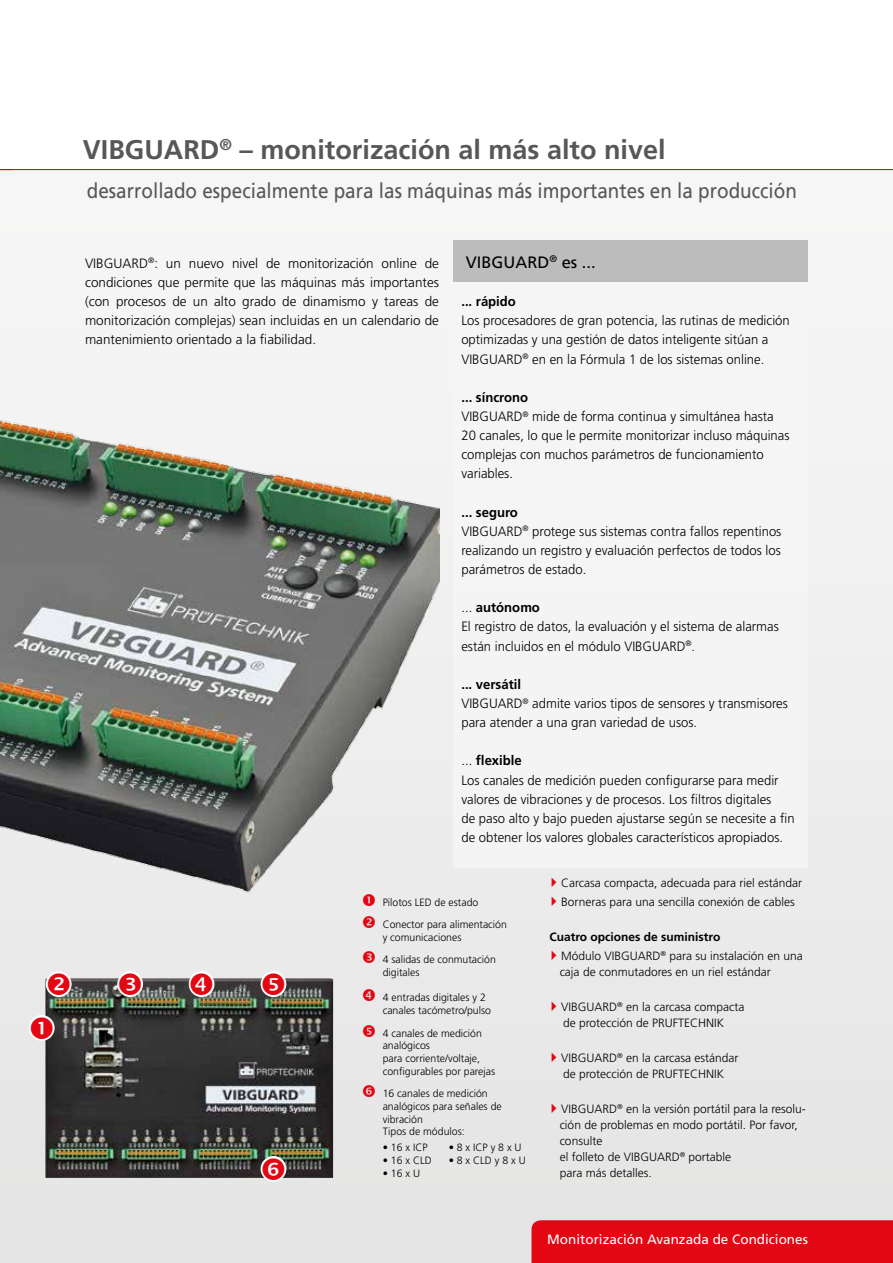
<style>
.page{position:relative;width:893px;height:1263px;background:#fff}
.page>*{position:absolute;margin:0;border:0;box-sizing:border-box;transform-origin:0 0}
.t1{font:700 27px "Frutiger";color:#575756}
.t2{font:21px "Frutiger";color:#575756;scale:.9 1}
.t3{font:16.5px "Frutiger";color:#000}
.t4{font:300 13.5px/19.2px "Frutiger";color:#000}
.t5{font:13.5px "Frutiger";color:#fff}
.t6{font:700 13.5px "Frutiger";color:#000}
.t7{font:300 12px/15.9px "Frutiger";color:#000}
.t8{font:300 10.65px/12.8px "Frutiger";color:#000}
.s1{font-weight:700}
</style>
<div class="page">
<div style="left:0;top:170px;width:893px;height:1093px;background:#ebebeb"></div>
<hr style="left:0;top:169px;width:893px;height:1px;background:#e30613">
<div style="left:531px;top:1220px;width:362px;height:43px;background:#e30613"></div>
<div style="left:454px;top:276px;width:354px;height:591px;background:#f6f6f6"></div>
<div style="left:454px;top:241px;width:354px;height:41px;background:#bcbcbc"></div>
<img style="left:0;top:420px;width:439px;height:473px">
<img style="left:45px;top:978px;width:288px;height:200px">
<svg style="left:46px;top:971px;width:26px;height:26px"></svg>
<svg style="left:29px;top:1015px;width:26px;height:26px"></svg>
<svg style="left:117px;top:971px;width:26px;height:26px"></svg>
<div style="left:189px;top:971px;width:25px;height:26px;background:#fff;border-radius:50%"></div>
<div style="left:261px;top:971px;width:25px;height:26px;background:#fff;border-radius:50%"></div>
<div style="left:261px;top:1156px;width:25px;height:26px;background:#fff;border-radius:50%"></div>
<svg style="left:48px;top:973px;width:22px;height:22px"></svg>
<svg style="left:31px;top:1017px;width:22px;height:22px"></svg>
<svg style="left:119px;top:973px;width:22px;height:22px"></svg>
<svg style="left:191px;top:973px;width:21px;height:22px"></svg>
<svg style="left:263px;top:991px;width:21px;height:4px"></svg>
<svg style="left:263px;top:1158px;width:21px;height:20px"></svg>
<h1 class="t1" style="left:83px;top:134px;width:584px">VIBGUARD<sup>®</sup> – monitorización al más alto nivel</h1>
<h2 class="t2" style="left:87px;top:178px;width:790px">desarrollado especialmente para las máquinas más importantes en la producción</h2>
<p class="t4" style="left:85px;top:254px;width:355px;text-align:justify">VIBGUARD<sup>®</sup>: un nuevo nivel de monitorización online de condiciones que permite que las máquinas más importantes (con procesos de un alto grado de dinamismo y tareas de monitorización complejas) sean incluidas en un calendario de mantenimiento orientado a la fiabilidad.</p>
<p class="t3" style="left:466px;top:252px;width:131px">VIBGUARD<sup>®</sup> es ...</p>
<p class="t6" style="left:461px;top:294px;width:56px">... rápido</p>
<p class="t4" style="left:461px;top:311px;width:330px">Los procesadores de gran potencia, las rutinas de medición optimizadas y una gestión de datos inteligente sitúan a<br>VIBGUARD<sup>®</sup> en en la Fórmula 1 de los sistemas online.</p>
<p class="t4" style="left:461px;top:388px;width:330px"><span class="s1">... síncrono<br></span>VIBGUARD<sup>®</sup> mide de forma continua y simultánea hasta 20 canales, lo que le permite monitorizar incluso máquinas complejas con muchos parámetros de funcionamiento variables.</p>
<p class="t4" style="left:461px;top:503px;width:321px"><span class="s1">... seguro<br></span>VIBGUARD<sup>®</sup> protege sus sistemas contra fallos repentinos realizando un registro y evaluación perfectos de todos los parámetros de estado.</p>
<p class="t4" style="left:461px;top:598px;width:319px">... <span class="s1">autónomo<br></span>El registro de datos, la evaluación y el sistema de alarmas están incluidos en el módulo VIBGUARD<sup>®</sup>.</p>
<p class="t4" style="left:461px;top:675px;width:328px"><span class="s1">... versátil<br></span>VIBGUARD<sup>®</sup> admite varios tipos de sensores y transmisores para atender a una gran variedad de usos.</p>
<p class="t4" style="left:461px;top:751px;width:335px">... <span class="s1">flexible<br></span>Los canales de medición pueden configurarse para medir valores de vibraciones y de procesos. Los filtros digitales<br>de paso alto y bajo pueden ajustarse según se necesite a fin de obtener los valores globales característicos apropiados.</p>
<p class="t8" style="left:383px;top:891px;width:126px;line-height:22.4px">Pilotos LED de estado<br>Conector para alimentación</p>
<p class="t8" style="left:383px;top:926px;width:115px;line-height:22.4px">y comunicaciones<br>4 salidas de conmutación</p>
<p class="t8" style="left:383px;top:966px;width:38px">digitales</p>
<p class="t8" style="left:383px;top:991px;width:110px">4 entradas digitales y 2 canales tacómetro/pulso</p>
<p class="t8" style="left:383px;top:1027px;width:114px">4 canales de medición analógicos<br>para corriente/voltaje, configurables por parejas</p>
<p class="t8" style="left:383px;top:1087px;width:121px">16 canales de medición analógicos para señales de vibración<br>Tipos de módulos:</p>
<p class="t8" style="left:383px;top:1141px;width:46px">• 16 x ICP</p>
<p class="t8" style="left:449px;top:1141px;width:74px">• 8 x ICP y 8 x U</p>
<p class="t8" style="left:383px;top:1154px;width:51px">• 16 x CLD</p>
<p class="t8" style="left:449px;top:1154px;width:79px">• 8 x CLD y 8 x U</p>
<p class="t8" style="left:383px;top:1167px;width:39px">• 16 x U</p>
<p class="t7" style="left:561px;top:873px;width:243px;line-height:19.2px">Carcasa compacta, adecuada para riel estándar<br>Borneras para una sencilla conexión de cables</p>
<p class="t7" style="left:561px;top:927px;width:243px;line-height:19.2px;text-indent:-12px"><span class="s1">Cuatro opciones de suministro<br></span>Módulo VIBGUARD<sup>®</sup> para su instalación en una</p>
<p class="t7" style="left:560px;top:964px;width:213px">caja de conmutadores en un riel estándar</p>
<p class="t7" style="left:561px;top:999px;width:185px">VIBGUARD<sup>®</sup> en la carcasa compacta de protección de PRUFTECHNIK</p>
<p class="t7" style="left:561px;top:1050px;width:179px">VIBGUARD<sup>®</sup> en la carcasa estándar de protección de PRUFTECHNIK</p>
<p class="t7" style="left:560px;top:1101px;width:248px">VIBGUARD<sup>®</sup> en la versión portátil para la resolu&shy;ción de problemas en modo portátil. Por favor, consulte<br>el folleto de VIBGUARD<sup>®</sup> portable<br>para más detalles.</p>
<p class="t5" style="left:547px;top:1231px;width:262px">Monitorización Avanzada de Condiciones</p>
</div>
